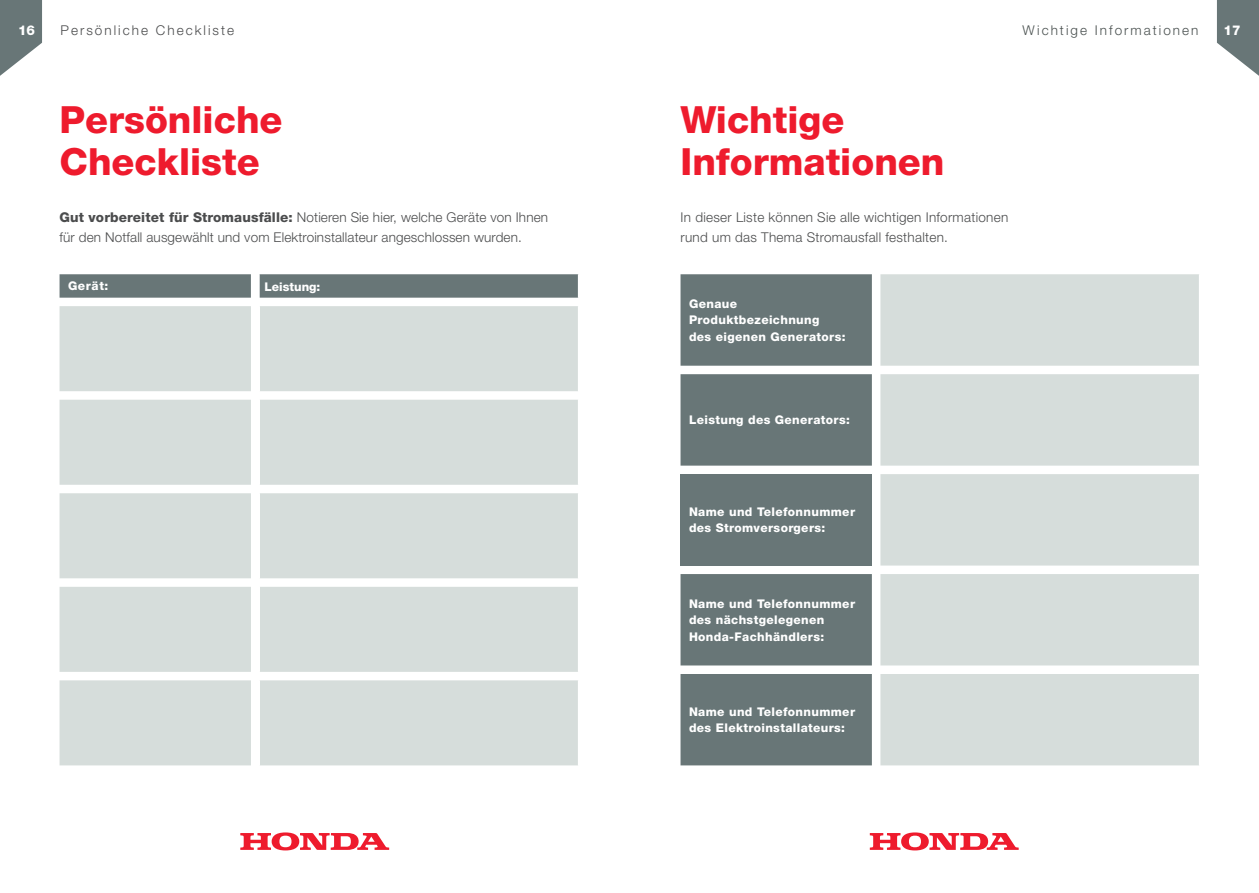
<style>
.page{position:relative;width:1259px;height:893px;background:#fff}
.page>*{position:absolute;margin:0;border:0;box-sizing:border-box;transform-origin:0 0}
.t1{font:800 37.5px/42px "Helvetica Neue LT Pro";color:#ee1b2d}
.t2{font:300 13.5px/19.5px "Helvetica Neue LT Pro";letter-spacing:.02em;color:#4b4c4d}
.t3{font:300 13.5px "Helvetica Neue LT Pro";letter-spacing:.15em;color:#4b4c4d}
.t4{font:300 13.5px "Helvetica Neue LT Pro";letter-spacing:.15em;color:#4b5251}
.t5{font:800 13.5px "Helvetica Neue LT Pro";color:#fff}
.t6{font:800 12px/16.5px "Helvetica Neue LT Pro";letter-spacing:.03em;color:#fff}
.t7{font:800 12px "Helvetica Neue LT Pro";color:#fff}
.s1{font-weight:800}
</style>
<div class="page">
<svg style="left:0;top:0;width:42px;height:76px"></svg>
<svg style="left:1217px;top:0;width:42px;height:76px"></svg>
<svg style="left:60px;top:274px;width:519px;height:492px;background:#d5dbda"></svg>
<svg style="left:680px;top:274px;width:192px;height:491px;background:#758182"></svg>
<svg style="left:880px;top:274px;width:319px;height:491px;background:#d8dfdd"></svg>
<div style="left:680px;top:474px;width:192px;height:92px;background:#687677"></div>
<hr style="left:1198px;top:274px;width:2px;height:92px;background:#fff">
<hr style="left:1198px;top:374px;width:2px;height:92px;background:#fff">
<hr style="left:1198px;top:474px;width:2px;height:92px;background:#fff">
<hr style="left:1198px;top:574px;width:2px;height:91px;background:#fff">
<hr style="left:1198px;top:674px;width:2px;height:91px;background:#fff">
<svg style="left:240px;top:832px;width:149px;height:18px"></svg>
<svg style="left:870px;top:832px;width:148px;height:18px"></svg>
<p class="t5" style="left:18px;top:22px;width:19px">16</p>
<p class="t3" style="left:61px;top:22px;width:175px">Persönliche Checkliste</p>
<p class="t4" style="left:1022px;top:22px;width:177px">Wichtige Informationen</p>
<p class="t5" style="left:1223px;top:22px;width:19px">17</p>
<h1 class="t1" style="left:60px;top:99px;width:224px">Persönliche<br>Checkliste</h1>
<h1 class="t1" style="left:680px;top:99px;width:265px">Wichtige<br>Informationen</h1>
<p class="t2" style="left:60px;top:207px;width:490px"><span class="s1">Gut vorbereitet für Stromausfälle:</span> Notieren Sie hier, welche Geräte von Ihnen für den Notfall ausgewählt und vom Elektroinstallateur angeschlossen wurden.</p>
<p class="t2" style="left:680px;top:207px;width:329px">In dieser Liste können Sie alle wichtigen Informationen rund um das Thema Stromausfall festhalten.</p>
<p class="t6" style="left:68px;top:278px;width:42px">Gerät:</p>
<p class="t7" style="left:264px;top:279px;width:57px">Leistung:</p>
<p class="t6" style="left:689px;top:295px;width:158px">Genaue<br>Produktbezeichnung<br>des eigenen Generators:</p>
<p class="t6" style="left:689px;top:412px;width:162px">Leistung des Generators:</p>
<p class="t6" style="left:689px;top:503px;width:168px">Name und Telefonnummer des Stromversorgers:</p>
<p class="t6" style="left:689px;top:595px;width:168px">Name und Telefonnummer des nächstgelegenen<br>Honda-Fachhändlers:</p>
<p class="t6" style="left:689px;top:703px;width:168px">Name und Telefonnummer des Elektroinstallateurs:</p>
</div>
